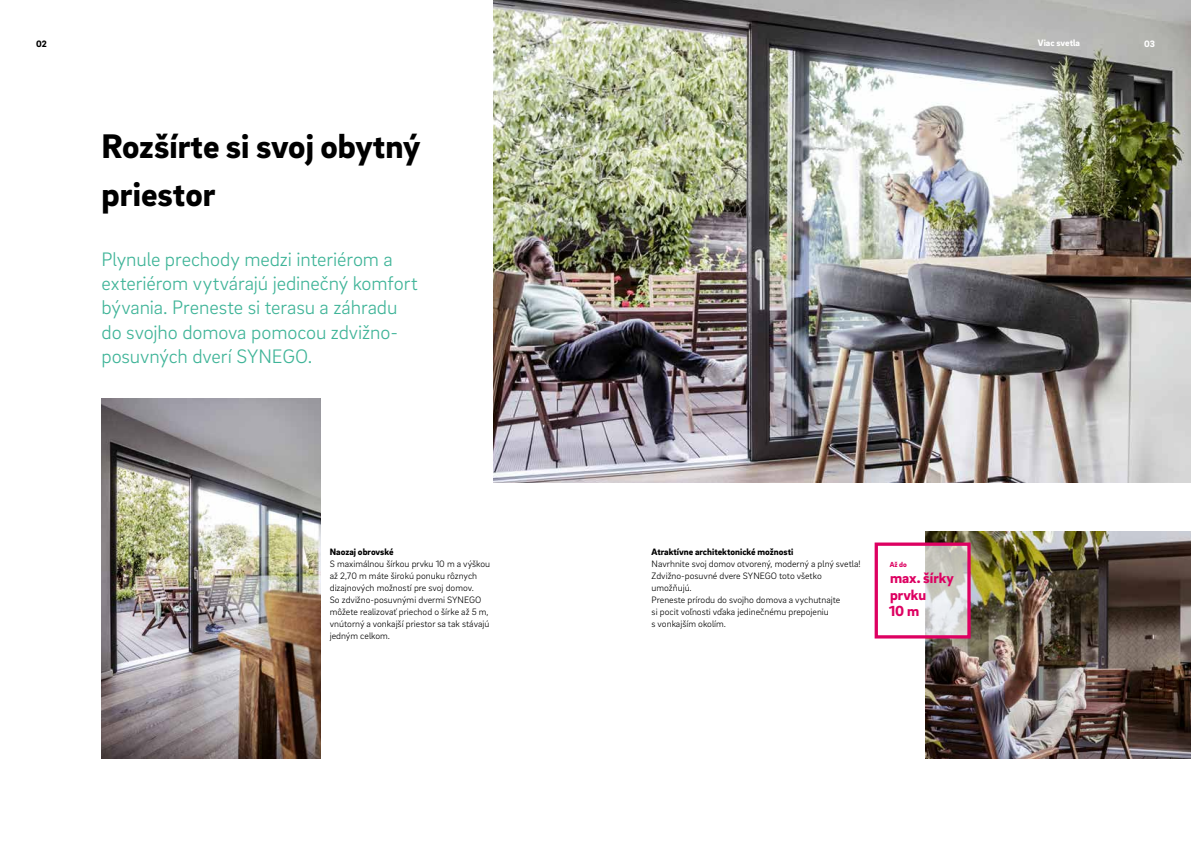
<style>
.page{position:relative;width:1191px;height:842px;background:#fff}
.page>*{position:absolute;margin:0;border:0;box-sizing:border-box;transform-origin:0 0}
.t1{font:900 35px/48px "Brix Sans";color:#000}
.t2{font:300 20px/24px "Brix Sans";letter-spacing:-.005em;color:#3fb498}
.t3{font:900 15px/16.5px "Brix Sans";color:#dd0061}
.t4{font:300 9.5px/12px "Brix Sans";color:#000}
.t5{font:900 9.5px "Brix Sans";color:#000}
.t6{font:900 9.5px "Brix Sans";color:#fff}
.t7{font:900 7.5px "Brix Sans";color:#dd0061}
</style>
<div class="page">
<img style="left:494px;top:0;width:697px;height:482px">
<img style="left:925px;top:531px;width:266px;height:227px">
<img style="left:101px;top:398px;width:219px;height:360px">
<svg style="left:925px;top:546px;width:41px;height:88px;background:#d2d3cf"></svg>
<div style="left:874px;top:542px;width:96px;height:96px;border:3px solid #dd0061"></div>
<p class="t6" style="left:1038px;top:36px;width:44px">Viac svetla</p>
<p class="t5" style="left:36px;top:37px;width:12px">02</p>
<p class="t6" style="left:1144px;top:37px;width:12px">03</p>
<h1 class="t1" style="left:101px;top:121px;width:320px">Rozšírte si svoj obytný priestor</h1>
<h2 class="t2" style="left:101px;top:247px;width:318px">Plynule prechody medzi interiérom a exteriérom vytvárajú jedinečný komfort bývania. Preneste si terasu a záhradu do svojho domova pomocou zdvižno&shy;posuvných dverí SYNEGO.</h2>
<p class="t5" style="left:330px;top:545px;width:65px">Naozaj obrovské</p>
<p class="t4" style="left:330px;top:557px;width:162px">S maximálnou šírkou prvku 10 m a výškou až 2,70 m máte širokú ponuku rôznych dizajnových možností pre svoj domov.<br>So zdvižno-posuvnými dvermi SYNEGO môžete realizovať priechod o šírke až 5 m, vnútorný a vonkajší priestor sa tak stávajú jedným celkom.</p>
<p class="t5" style="left:651px;top:545px;width:143px">Atraktívne architektonické možnosti</p>
<p class="t4" style="left:651px;top:557px;width:210px">Navrhnite svoj domov otvorený, moderný a plný svetla!<br>Zdvižno-posuvné dvere SYNEGO toto všetko umožňujú.<br>Preneste prírodu do svojho domova a vychutnajte<br>si pocit voľnosti vďaka jedinečnému prepojeniu<br>s vonkajším okolím.</p>
<p class="t7" style="left:890px;top:559px;width:18px">Až do</p>
<h3 class="t3" style="left:889px;top:569px;width:66px">max. šírky prvku<br>10 m</h3>
</div>
